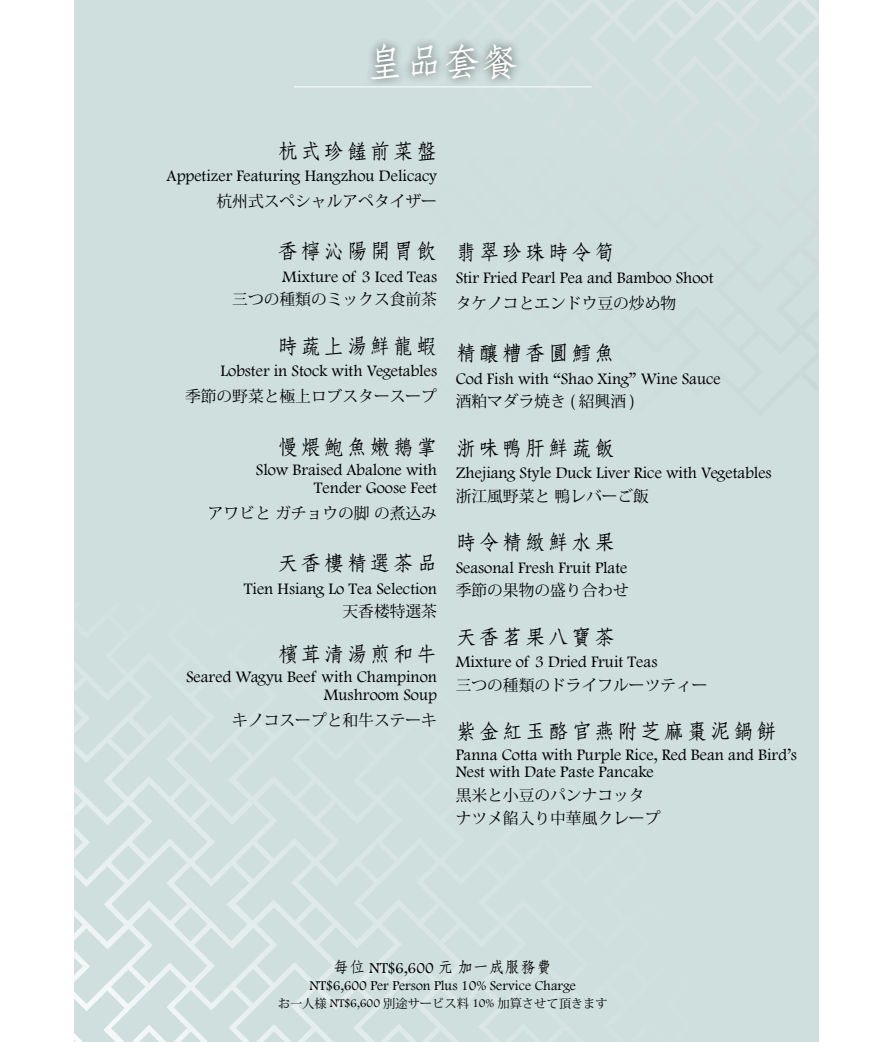
<style>
.page{position:relative;width:893px;height:1042px;background:#fff}
.page>*{position:absolute;margin:0;border:0;box-sizing:border-box;transform-origin:0 0}
.t1{font:700 38.5px "AR Fang Song B5";color:#fff}
.t2{font:700 21px "AR Fang Song B5";letter-spacing:.1em;color:#000}
.t3{font:16.62px/18px "Footlight MT Light";color:#000;text-align:right}
.t4{font:15.75px/22.8px "Koz Min Pro";color:#000}
.t5{font:700 15.75px "AR Fang Song B5";color:#000}
.t6{font:14px "Footlight MT Light";color:#000}
.t7{font:12.25px "Koz Min Pro";color:#000}
.s1{font-family:"Footlight MT Light";font-weight:400}
.s2{font-family:"Footlight MT Light"}
</style>
<div class="page">
<div style="left:74px;top:0;width:745px;height:1042px;background:#cedfdd"></div>
<svg style="left:526px;top:0;width:293px;height:88px"></svg>
<svg style="left:74px;top:673px;width:425px;height:369px"></svg>
<div style="left:362px;top:35px;width:164px;height:54px;background:#000;opacity:.6"></div>
<hr style="left:294px;top:86px;width:298px;height:1px;background:#fff">
<h1 class="t1" style="left:366px;top:42px;width:155px">皇品套餐</h1>
<p class="t2" style="left:277px;top:140px;width:161px">杭式珍饈前菜盤</p>
<p class="t3" style="left:167px;top:166px;width:272px">Appetizer Featuring Hangzhou Delicacy</p>
<p class="t4" style="left:217px;top:189px;width:222px">杭州式スペシャルアペタイザー</p>
<p class="t2" style="left:277px;top:241px;width:161px">香檸沁陽開胃飲</p>
<p class="t3" style="left:282px;top:267px;width:156px">Mixture of 3 Iced Teas</p>
<p class="t4" style="left:232px;top:287px;width:206px">三つの種類のミックス食前茶</p>
<p class="t2" style="left:277px;top:335px;width:161px">時蔬上湯鮮龍蝦</p>
<p class="t3" style="left:220px;top:362px;width:218px">Lobster in Stock with Vegetables</p>
<p class="t4" style="left:185px;top:385px;width:253px">季節の野菜と極上ロブスタースープ</p>
<p class="t2" style="left:277px;top:436px;width:161px">慢煨鮑魚嫩鵝掌</p>
<p class="t3" style="left:256px;top:460px;width:183px">Slow Braised Abalone with<br>Tender Goose Feet</p>
<p class="t4" style="left:208px;top:501px;width:231px">アワビと ガチョウの脚 の煮込み</p>
<p class="t2" style="left:277px;top:553px;width:161px">天香樓精選茶品</p>
<p class="t3" style="left:244px;top:579px;width:195px">Tien Hsiang Lo Tea Selection</p>
<p class="t4" style="left:343px;top:599px;width:96px">天香楼特選茶</p>
<p class="t2" style="left:277px;top:643px;width:161px">檳茸清湯煎和牛</p>
<p class="t3" style="left:186px;top:667px;width:252px">Seared Wagyu Beef with Champinon<br>Mushroom Soup</p>
<p class="t4" style="left:232px;top:708px;width:206px">キノコスープと和牛ステーキ</p>
<p class="t2" style="left:456px;top:242px;width:161px">翡翠珍珠時令筍</p>
<p class="t3" style="left:456px;top:268px;width:259px">Stir Fried Pearl Pea and Bamboo Shoot</p>
<p class="t4" style="left:456px;top:291px;width:222px">タケノコとエンドウ豆の炒め物</p>
<p class="t2" style="left:456px;top:343px;width:161px">精釀糟香圓鱈魚</p>
<p class="t3" style="left:456px;top:369px;width:267px">Cod Fish with “Shao Xing” Wine Sauce</p>
<p class="t4" style="left:456px;top:389px;width:181px">酒粕マダラ焼き ( 紹興酒 )</p>
<p class="t2" style="left:456px;top:437px;width:161px">浙味鴨肝鮮蔬飯</p>
<p class="t3" style="left:456px;top:463px;width:317px">Zhejiang Style Duck Liver Rice with Vegetables</p>
<p class="t4" style="left:456px;top:484px;width:195px">浙江風野菜と 鴨レバーご飯</p>
<p class="t2" style="left:456px;top:532px;width:161px">時令精緻鮮水果</p>
<p class="t3" style="left:456px;top:558px;width:173px">Seasonal Fresh Fruit Plate</p>
<p class="t4" style="left:456px;top:578px;width:175px">季節の果物の盛り合わせ</p>
<p class="t2" style="left:456px;top:626px;width:161px">天香茗果八寶茶</p>
<p class="t3" style="left:456px;top:652px;width:203px">Mixture of 3 Dried Fruit Teas</p>
<p class="t4" style="left:456px;top:673px;width:253px">三つの種類のドライフルーツティー</p>
<p class="t2" style="left:456px;top:721px;width:323px">紫金紅玉酪官燕附芝麻棗泥鍋餅</p>
<p class="t3" style="left:456px;top:745px;width:343px;text-align:left">Panna Cotta with Purple Rice, Red Bean and Bird’s<br>Nest with Date Paste Pancake</p>
<p class="t4" style="left:456px;top:783px;width:206px">黒米と小豆のパンナコッタナツメ餡入り中華風クレープ</p>
<p class="t5" style="left:334px;top:959px;width:220px">每位 <span class="s1">NT$6,600</span> 元加一成服務費</p>
<p class="t6" style="left:309px;top:976px;width:268px">NT$6,600 Per Person Plus 10% Service Charge</p>
<p class="t7" style="left:278px;top:995px;width:331px">お一人様 <span class="s2">NT$6,600</span> 別途サービス料 <span class="s2">10%</span> 加算させて頂きます</p>
</div>
